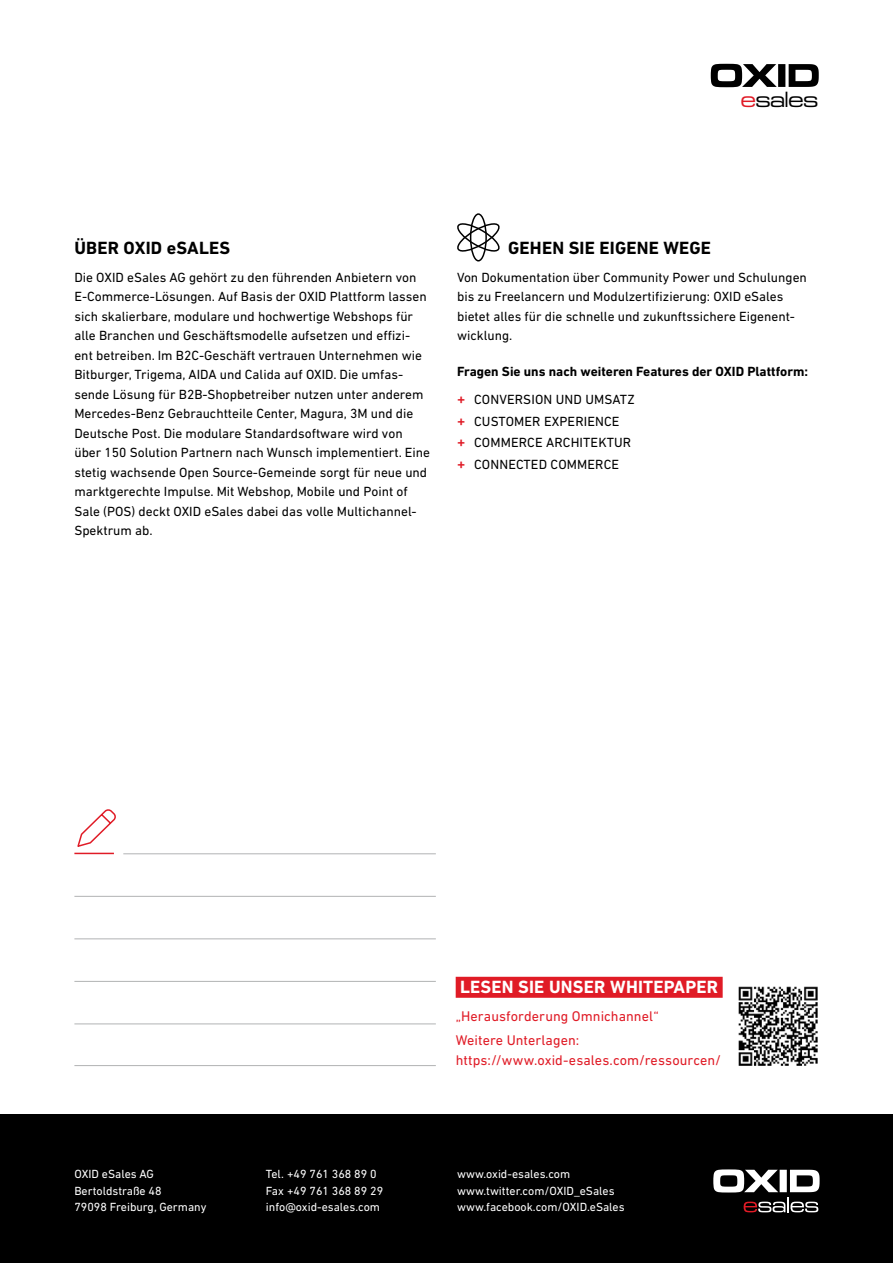
<style>
.page{position:relative;width:893px;height:1263px;background:#fff}
.page>*{position:absolute;margin:0;border:0;box-sizing:border-box;transform-origin:0 0}
.t1{font:22.95px "Microgramma D Medi Exte";color:#000}
.t2{font:700 18px "DIN Next LT Pro";letter-spacing:.01em;color:#000}
.t3{font:700 18px "DIN Next LT Pro";letter-spacing:.01em;color:#fff}
.t4{font:14.25px/23.7px "DIN Next LT Pro";letter-spacing:.005em;color:#e01b26}
.t5{font:13.5px/19.5px "DIN Next LT Pro";color:#000}
.t6{font:700 13.5px/28px "DIN Next LT Pro";color:#000}
.t7{font:12px/16.5px "DIN Next LT Pro";color:#fff}
.s1{color:#e01b26}
.s2{font-weight:500;font-size:15px;color:#e01b26}
.s3{font-weight:400}
</style>
<div class="page">
<div style="left:0;top:1114px;width:893px;height:149px;background:#000"></div>
<svg style="left:713px;top:1169px;width:107px;height:43px"></svg>
<hr style="left:123px;top:853px;width:313px;height:1px;background:#b1b3b4">
<hr style="left:74px;top:896px;width:362px;height:1px;background:#b1b3b4">
<hr style="left:74px;top:938px;width:362px;height:1px;background:#b1b3b4">
<hr style="left:74px;top:981px;width:362px;height:1px;background:#b1b3b4">
<hr style="left:74px;top:1023px;width:362px;height:1px;background:#b1b3b4">
<hr style="left:74px;top:1065px;width:362px;height:1px;background:#b1b3b4">
<svg style="left:74px;top:809px;width:42px;height:46px"></svg>
<svg style="left:711px;top:64px;width:108px;height:23px"></svg>
<div style="left:470px;top:213px;width:17px;height:48px;border:2px solid #000;border-radius:50%"></div>
<svg style="left:457px;top:220px;width:43px;height:35px"></svg>
<img style="left:738px;top:986px;width:80px;height:80px">
<div style="left:456px;top:977px;width:267px;height:21px;background:#e01b26"></div>
<h1 class="t1" style="left:741px;top:85px;width:79px"><span class="s1">e</span>sales</h1>
<h2 class="t2" style="left:74px;top:237px;width:157px">ÜBER OXID eSALES</h2>
<p class="t5" style="left:74px;top:267px;width:357px">Die OXID eSales AG gehört zu den führenden Anbietern von E-Commerce-Lösungen. Auf Basis der OXID Plattform lassen sich skalierbare, modulare und hochwertige Webshops für alle Branchen und Geschäftsmodelle aufsetzen und effizi&shy;ent betreiben. Im B2C-Geschäft vertrauen Unternehmen wie Bitburger, Trigema, AIDA und Calida auf OXID. Die umfas&shy;sende Lösung für B2B-Shopbetreiber nutzen unter anderem Mercedes-Benz Gebrauchtteile Center, Magura, 3M und die Deutsche Post. Die modulare Standardsoftware wird von über 150 Solution Partnern nach Wunsch implementiert. Eine stetig wachsende Open Source-Gemeinde sorgt für neue und marktgerechte Impulse. Mit Webshop, Mobile und Point of Sale (POS) deckt OXID eSales dabei das volle Multichannel-Spektrum ab.</p>
<h2 class="t2" style="left:508px;top:237px;width:204px">GEHEN SIE EIGENE WEGE</h2>
<p class="t5" style="left:457px;top:267px;width:351px">Von Dokumentation über Community Power und Schulungen bis zu Freelancern und Modulzertifizierung: OXID eSales bietet alles für die schnelle und zukunftssichere Eigenent&shy;wicklung.</p>
<p class="t6" style="left:457px;top:357px;width:353px">Fragen Sie uns nach weiteren Features der OXID Plattform: <span class="s2">+</span> <span class="s3">CONVERSION UND UMSATZ</span></p>
<p class="t5" style="left:457px;top:410px;width:176px;line-height:21.6px"><span class="s2">+</span> CUSTOMER EXPERIENCE<br><span class="s2">+</span> COMMERCE ARCHITEKTUR <span class="s2">+</span> CONNECTED COMMERCE</p>
<h2 class="t3" style="left:460px;top:977px;width:259px">LESEN SIE UNSER<span class="s1">.</span>WHITEPAPER</h2>
<p class="t4" style="left:456px;top:1004px;width:205px">„Herausforderung Omnichannel“<br>Weitere Unterlagen:</p>
<p class="t4" style="left:456px;top:1048px;width:267px">https://www.oxid-esales.com/ressourcen/</p>
<p class="t7" style="left:74px;top:1166px;width:133px">OXID eSales AG<br>Bertoldstraße 48<br>79098 Freiburg, Germany</p>
<p class="t7" style="left:266px;top:1166px;width:119px">Tel. +49 761 368 89 0<br>Fax +49 761 368 89 29 info@oxid-esales.com</p>
<p class="t7" style="left:457px;top:1166px;width:169px">www.oxid-esales.com www.twitter.com/OXID_eSales www.facebook.com/OXID.eSales</p>
</div>
